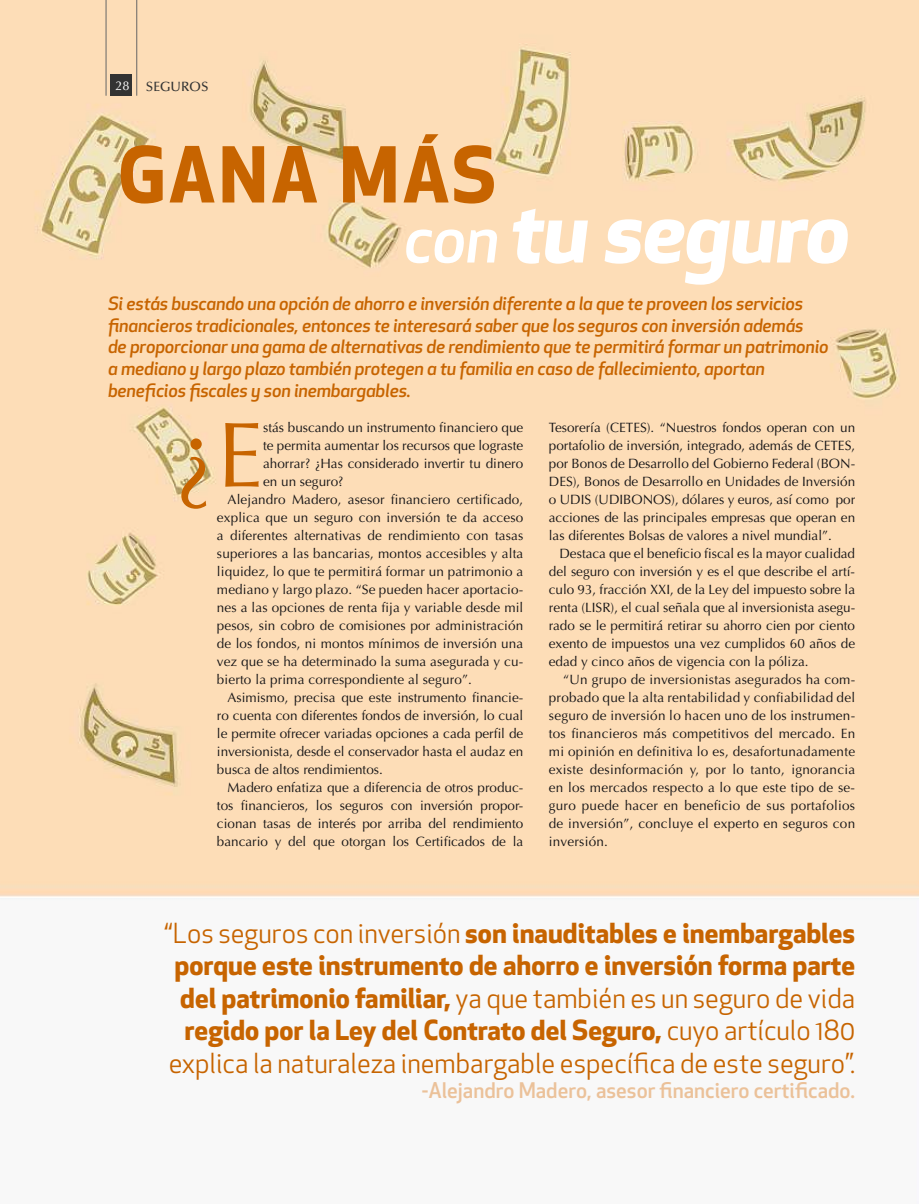
<style>
.page{position:relative;width:919px;height:1204px;background:#fff}
.page>*{position:absolute;margin:0;border:0;box-sizing:border-box;transform-origin:0 0}
.t1{font:99px "Optima";color:#c76400}
.t2{font:italic 700 84px "Apex New";letter-spacing:-.01em;color:#fff}
.t3{font:700 75px "Apex New";letter-spacing:.04em;color:#c76400}
.t4{font:700 27px/32.4px "Apex New";color:#c76400;text-align:right}
.t5{font:500 21px "Apex New";color:#ebc199}
.t6{font:italic 500 18px/21.6px "Apex New";letter-spacing:-.01em;color:#c76400}
.t7{font:13.5px/18px "Optima";color:#141315;text-align:justify}
.t8{font:500 13.5px "Optima";color:#333}
.t9{font:12.75px "Optima";color:#fff}
.s1{font-weight:500;font-size:64.5px}
.s2{font-size:92.4px}
.s3{font-weight:400}
</style>
<div class="page">
<div style="left:0;top:0;width:918px;height:899px;background:#fdddb7"></div>
<div style="left:111px;top:74px;width:21px;height:22px;background:#333"></div>
<hr style="left:136px;top:0;width:1px;height:96px;background:#666">
<hr style="left:106px;top:0;width:1px;height:96px;background:#666">
<p class="t9" style="left:115px;top:78px;width:16px">28</p>
<p class="t8" style="left:146px;top:78px;width:64px">SEGUROS</p>
<h3 class="t3" style="left:118px;top:121px;width:380px">GANA MÁS</h3>
<h2 class="t2" style="left:404px;top:171px;width:447px"><span class="s1">con</span> tu seguro</h2>
<p class="t6" style="left:108px;top:292px;width:722px">Si estás buscando una opción de ahorro e inversión diferente a la que te proveen los servicios financieros tradicionales, entonces te interesará saber que los seguros con inversión además<br>de proporcionar una gama de alternativas de rendimiento que te permitirá formar un patrimonio a mediano y largo plazo también protegen a tu familia en caso de fallecimiento, aportan beneficios fiscales y son inembargables.</p>
<h1 class="t1" style="left:176px;top:395px;width:89px">¿<span class="s2">E</span></h1>
<p class="t7" style="left:263px;top:419px;width:261px">stás buscando un instrumento financiero que</p>
<p class="t7" style="left:263px;top:437px;width:261px">te permita aumentar los recursos que lograste</p>
<p class="t7" style="left:263px;top:455px;width:261px">ahorrar? ¿Has considerado invertir tu dinero</p>
<p class="t7" style="left:263px;top:473px;width:82px">en un seguro?</p>
<p class="t7" style="left:227px;top:491px;width:297px">Alejandro Madero, asesor financiero certificado,</p>
<p class="t7" style="left:217px;top:509px;width:308px">explica que un seguro con inversión te da acceso</p>
<p class="t7" style="left:217px;top:527px;width:308px">a diferentes alternativas de rendimiento con tasas</p>
<p class="t7" style="left:217px;top:545px;width:308px">superiores a las bancarias, montos accesibles y alta</p>
<p class="t7" style="left:217px;top:563px;width:308px">liquidez, lo que te permitirá formar un patrimonio a</p>
<p class="t7" style="left:217px;top:581px;width:308px">mediano y largo plazo. “Se pueden hacer aportacio-</p>
<p class="t7" style="left:217px;top:599px;width:308px">nes a las opciones de renta fija y variable desde mil</p>
<p class="t7" style="left:217px;top:617px;width:308px">pesos, sin cobro de comisiones por administración</p>
<p class="t7" style="left:217px;top:635px;width:308px">de los fondos, ni montos mínimos de inversión una</p>
<p class="t7" style="left:217px;top:653px;width:308px">vez que se ha determinado la suma asegurada y cu-</p>
<p class="t7" style="left:217px;top:671px;width:256px">bierto la prima correspondiente al seguro”.</p>
<p class="t7" style="left:227px;top:689px;width:297px">Asimismo, precisa que este instrumento financie-</p>
<p class="t7" style="left:217px;top:707px;width:308px">ro cuenta con diferentes fondos de inversión, lo cual</p>
<p class="t7" style="left:217px;top:725px;width:308px">le permite ofrecer variadas opciones a cada perfil de</p>
<p class="t7" style="left:217px;top:743px;width:308px">inversionista, desde el conservador hasta el audaz en</p>
<p class="t7" style="left:217px;top:761px;width:167px">busca de altos rendimientos.</p>
<p class="t7" style="left:227px;top:779px;width:297px">Madero enfatiza que a diferencia de otros produc-</p>
<p class="t7" style="left:217px;top:797px;width:308px">tos financieros, los seguros con inversión propor-</p>
<p class="t7" style="left:217px;top:815px;width:308px">cionan tasas de interés por arriba del rendimiento</p>
<p class="t7" style="left:217px;top:833px;width:308px">bancario y del que otorgan los Certificados de la</p>
<p class="t7" style="left:549px;top:419px;width:308px">Tesorería (CETES). “Nuestros fondos operan con un portafolio de inversión, integrado, además de CETES, por Bonos de Desarrollo del Gobierno Federal (BON-DES), Bonos de Desarrollo en Unidades de Inversión o UDIS (UDIBONOS), dólares y euros, así como por acciones de las principales empresas que operan en las diferentes Bolsas de valores a nivel mundial”.</p>
<p class="t7" style="left:549px;top:544px;width:308px;text-indent:11px">Destaca que el beneficio fiscal es la mayor cualidad del seguro con inversión y es el que describe el artí&shy;culo 93, fracción XXI, de la Ley del impuesto sobre la renta (LISR), el cual señala que al inversionista asegu&shy;rado se le permitirá retirar su ahorro cien por ciento exento de impuestos una vez cumplidos 60 años de edad y cinco años de vigencia con la póliza.</p>
<p class="t7" style="left:549px;top:670px;width:308px;text-indent:14px">“Un grupo de inversionistas asegurados ha com&shy;probado que la alta rentabilidad y confiabilidad del seguro de inversión lo hacen uno de los instrumen&shy;tos financieros más competitivos del mercado. En mi opinión en definitiva lo es, desafortunadamente existe desinformación y, por lo tanto, ignorancia en los mercados respecto a lo que este tipo de se&shy;guro puede hacer en beneficio de sus portafolios de inversión”, concluye el experto en seguros con inversión.</p>
<p class="t4" style="left:165px;top:915px;width:692px"><span class="s3">“Los seguros con inversión</span> son inauditables e inembargables porque este instrumento de ahorro e inversión forma parte del patrimonio familiar, <span class="s3">ya que también es un seguro de vida </span>regido por la Ley del Contrato del Seguro, <span class="s3">cuyo artículo 180 explica la naturaleza inembargable específica de este seguro”.</span></p>
<h3 class="t5" style="left:421px;top:1075px;width:435px">-Alejandro Madero, asesor financiero certificado.</h3>
</div>
